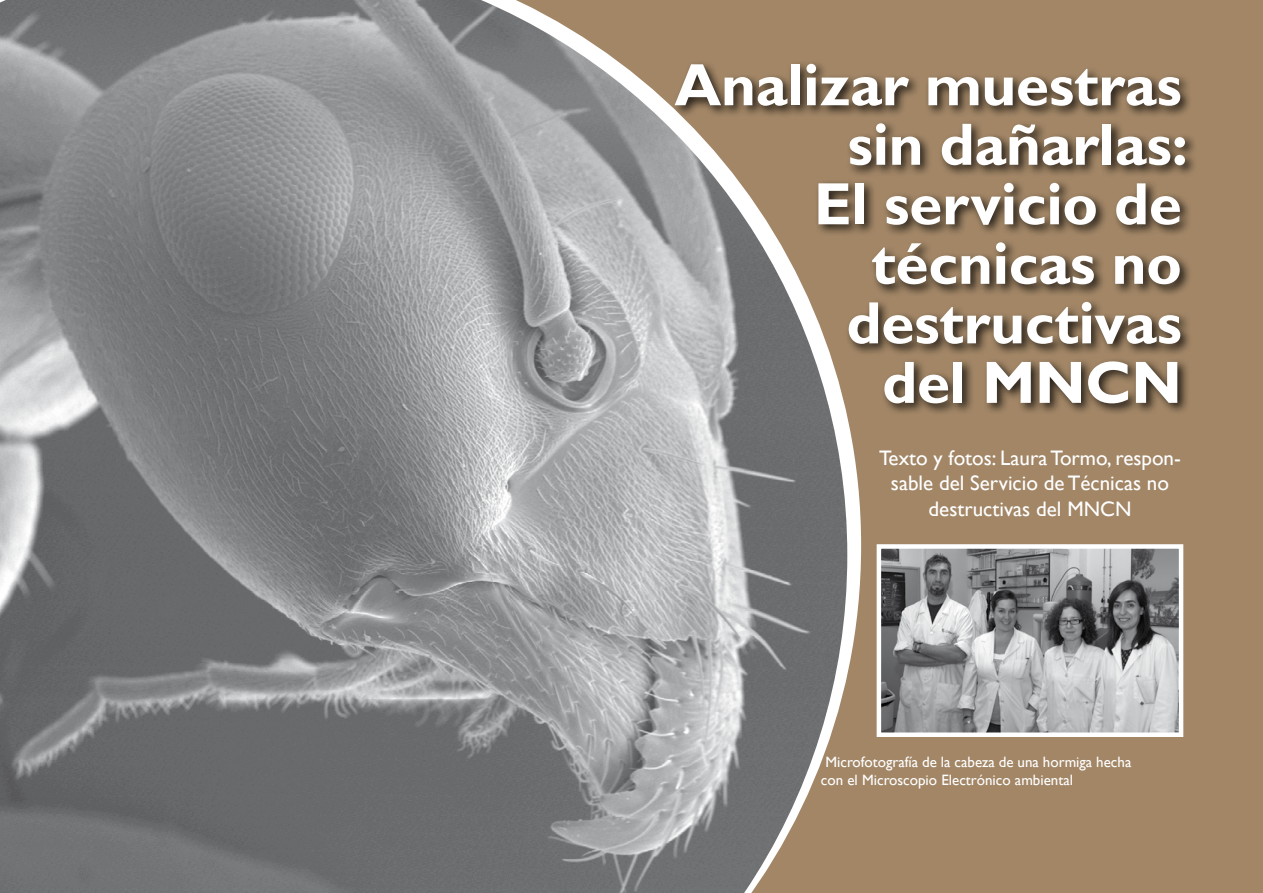
<style>
.page{position:relative;width:1263px;height:893px;background:#fff}
.page>*{position:absolute;margin:0;border:0;box-sizing:border-box;transform-origin:0 0}
.t1{font:700 60px/59.6px "Gill Sans";letter-spacing:-.005em;color:#fff;text-align:right}
.t2{font:21px/25.2px "Gill Sans";color:#fff;text-align:center}
.t3{font:15px/18px "Gill Sans";color:#fff}
</style>
<div class="page">
<div style="left:861px;top:0;width:402px;height:893px;background:#a28666"></div>
<div style="left:671px;top:60px;width:527px;height:356px;background:#000;opacity:.75"></div>
<img style="left:0;top:0;width:847px;height:893px">
<img style="left:882px;top:549px;width:296px;height:183px">
<div style="left:877px;top:544px;width:306px;height:193px;border:4px solid #fff"></div>
<h1 class="t1" style="left:674px;top:57px;width:515px">Analizar muestras sin dañarlas:<br>El servicio de técnicas no destructivas<br>del MNCN</h1>
<h2 class="t2" style="left:879px;top:446px;width:303px">Texto y fotos: Laura Tormo, respon&shy;sable del Servicio de Técnicas no destructivas del MNCN</h2>
<p class="t3" style="left:821px;top:753px;width:312px;text-indent:4px">Microfotografía de la cabeza de una hormiga hecha con el Microscopio Electrónico ambiental</p>
</div>
